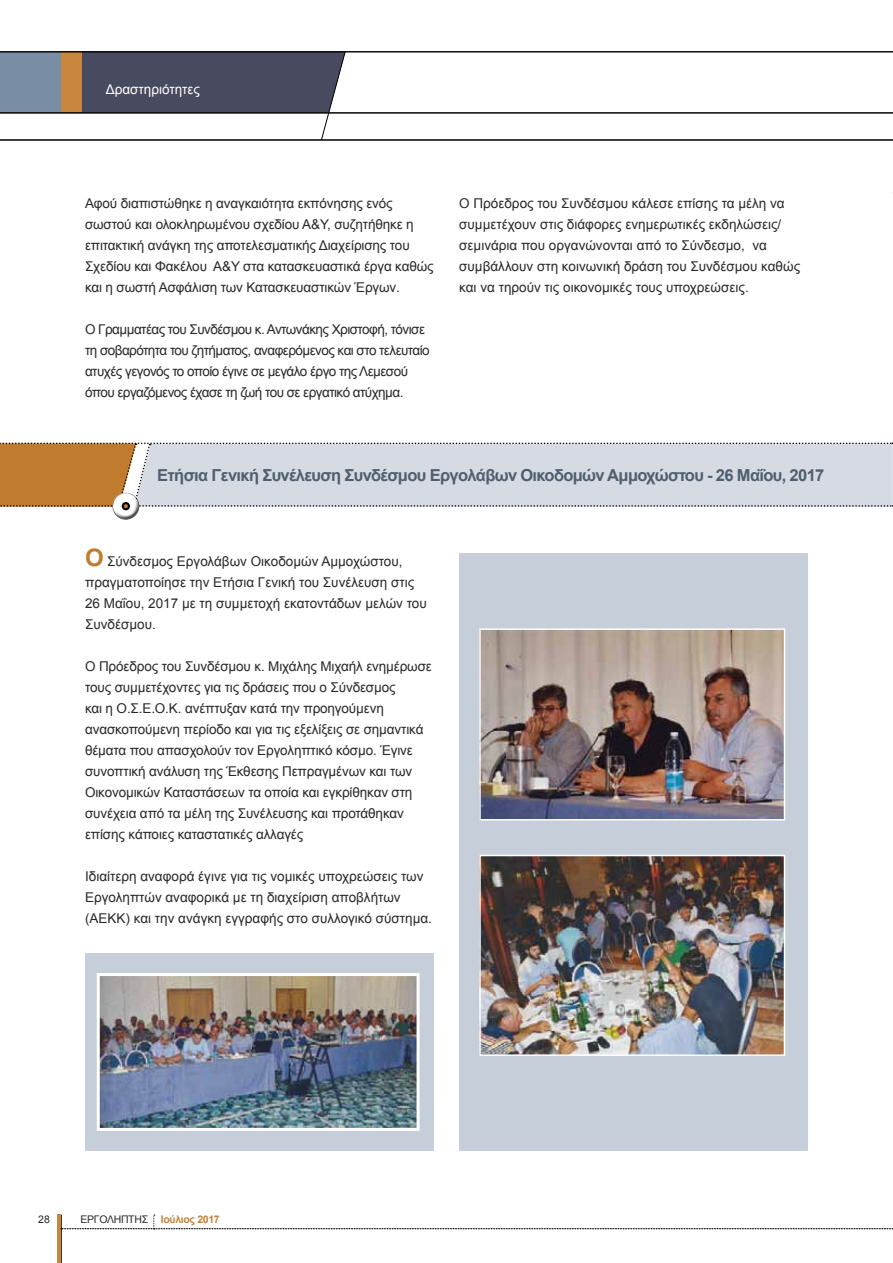
<style>
.page{position:relative;width:893px;height:1263px;background:#fff}
.page>*{position:absolute;margin:0;border:0;box-sizing:border-box;transform-origin:0 0}
.t1{font:700 16.5px "Arial";letter-spacing:-.04em;color:#4f5f6e}
.t2{font:13.5px/21px "Arial";letter-spacing:-.01em;color:#292829}
.t3{font:13.5px/21px "Arial";letter-spacing:-.04em;color:#292829}
.t4{font:13.5px "Arial";color:#fff}
.t5{font:700 10.5px "Arial";letter-spacing:-.03em;color:#c48035}
.t6{font:10.5px "Arial";color:#292829}
.s1{font-weight:700;font-size:24px;color:#c17b2f}
.s2{font-weight:400;color:#292829}
</style>
<div class="page">
<svg style="left:0;top:52px;width:346px;height:88px"></svg>
<hr style="left:61px;top:1215px;width:1px;height:48px;background:#000">
<hr style="left:57px;top:1215px;width:4px;height:48px;background:#c8853d">
<div style="left:61px;top:51px;width:21px;height:62px;background:#c8853d"></div>
<svg style="left:61px;top:1215px;width:832px;height:14px"></svg>
<hr style="left:0;top:140px;width:893px;height:1px;background:#000">
<hr style="left:0;top:51px;width:893px;height:1px;background:#000">
<hr style="left:0;top:113px;width:893px;height:1px;background:#000">
<div style="left:85px;top:953px;width:349px;height:198px;background:#c6ced9"></div>
<div style="left:459px;top:554px;width:349px;height:597px;background:#c6ced9"></div>
<svg style="left:0;top:442px;width:893px;height:78px"></svg>
<img style="left:482px;top:631px;width:300px;height:186px">
<div style="left:479px;top:628px;width:306px;height:192px;border:2px solid #fff"></div>
<img style="left:482px;top:858px;width:300px;height:195px">
<div style="left:479px;top:855px;width:306px;height:201px;border:2px solid #fff"></div>
<img style="left:101px;top:977px;width:315px;height:150px">
<div style="left:97px;top:973px;width:323px;height:158px;border:3px solid #fff"></div>
<p class="t4" style="left:106px;top:81px;width:96px">Δραστηριότητες</p>
<p class="t2" style="left:85px;top:192px;width:350px">Αφού διαπιστώθηκε η αναγκαιότητα εκπόνησης ενός σωστού και ολοκληρωμένου σχεδίου Α&amp;Υ, συζητήθηκε η επιτακτική ανάγκη της αποτελεσματικής Διαχείρισης του Σχεδίου και Φακέλου Α&amp;Υ στα κατασκευαστικά έργα καθώς και η σωστή Ασφάλιση των Κατασκευαστικών Έργων.</p>
<p class="t3" style="left:85px;top:318px;width:346px">Ο Γραμματέας του Συνδέσμου κ. Αντωνάκης Χριστοφή, τόνισε τη σοβαρότητα του ζητήματος, αναφερόμενος και στο τελευταίο ατυχές γεγονός το οποίο έγινε σε μεγάλο έργο της Λεμεσού όπου εργαζόμενος έχασε τη ζωή του σε εργατικό ατύχημα.</p>
<p class="t2" style="left:459px;top:193px;width:342px">Ο Πρόεδρος του Συνδέσμου κάλεσε επίσης τα μέλη να συμμετέχουν στις διάφορες ενημερωτικές εκδηλώσεις/ σεμινάρια που οργανώνονται από το Σύνδεσμο, να συμβάλλουν στη κοινωνική δράση του Συνδέσμου καθώς και να τηρούν τις οικονομικές τους υποχρεώσεις.</p>
<p class="t1" style="left:157px;top:464px;width:669px">Ετήσια Γενική Συνέλευση Συνδέσμου Εργολάβων Οικοδομών Αμμοχώστου - 26 Μαΐου, 2017</p>
<p class="t2" style="left:85px;top:551px;width:343px"><span class="s1">Ο</span> Σύνδεσμος Εργολάβων Οικοδομών Αμμοχώστου, πραγματοποίησε την Ετήσια Γενική του Συνέλευση στις 26 Μαΐου, 2017 με τη συμμετοχή εκατοντάδων μελών του Συνδέσμου.</p>
<p class="t2" style="left:85px;top:656px;width:348px">Ο Πρόεδρος του Συνδέσμου κ. Μιχάλης Μιχαήλ ενημέρωσε τους συμμετέχοντες για τις δράσεις που ο Σύνδεσμος<br>και η Ο.Σ.Ε.Ο.Κ. ανέπτυξαν κατά την προηγούμενη ανασκοπούμενη περίοδο και για τις εξελίξεις σε σημαντικά θέματα που απασχολούν τον Εργοληπτικό κόσμο. Έγινε συνοπτική ανάλυση της Έκθεσης Πεπραγμένων και των Οικονομικών Καταστάσεων τα οποία και εγκρίθηκαν στη συνέχεια από τα μέλη της Συνέλευσης και προτάθηκαν επίσης κάποιες καταστατικές αλλαγές</p>
<p class="t2" style="left:85px;top:866px;width:348px">Ιδιαίτερη αναφορά έγινε για τις νομικές υποχρεώσεις των<br>Εργοληπτών αναφορικά με τη διαχείριση αποβλήτων (ΑΕΚΚ) και την ανάγκη εγγραφής στο συλλογικό σύστημα.</p>
<p class="t6" style="left:38px;top:1213px;width:13px">28</p>
<p class="t5" style="left:81px;top:1212px;width:141px"><span class="s2">ΕΡΓΟΛΗΠΤΗΣ</span> Ιούλιος 2017</p>
</div>
